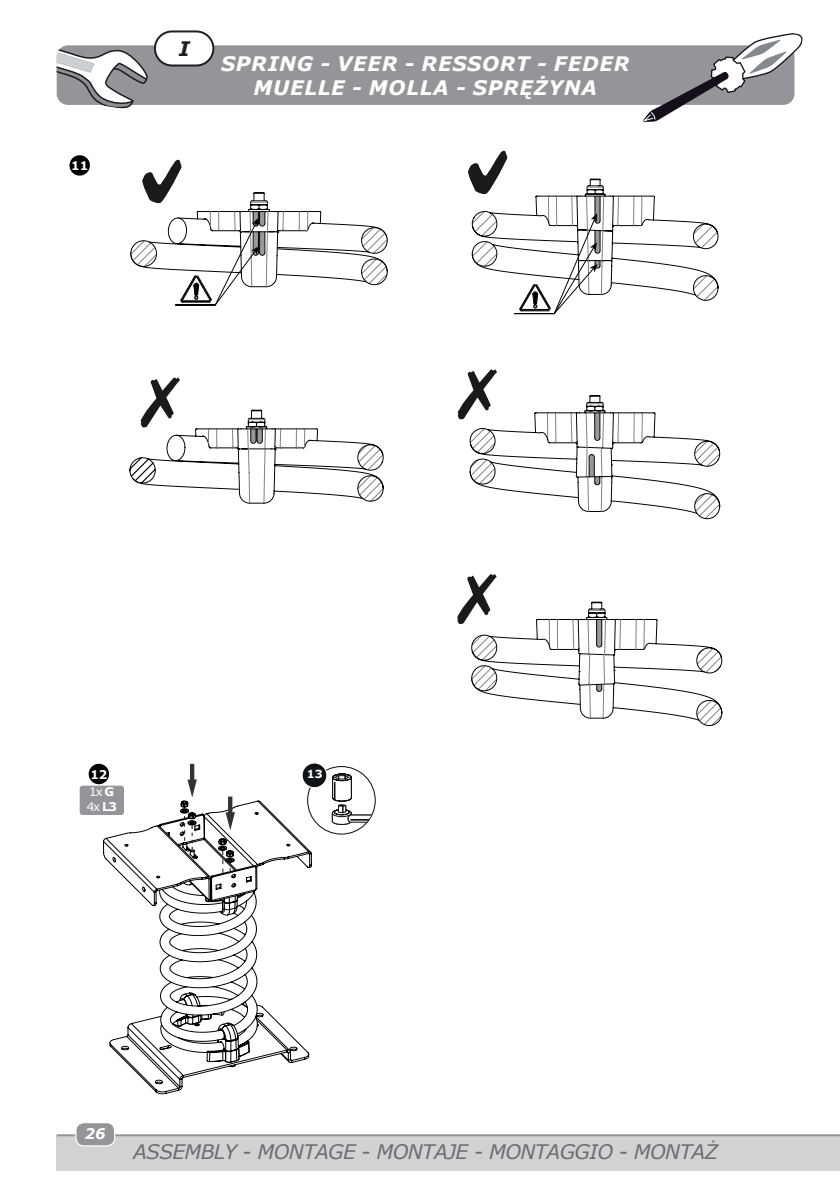
<style>
.page{position:relative;width:840px;height:1191px;background:#fff}
.page>*{position:absolute;margin:0;border:0;box-sizing:border-box;transform-origin:0 0}
.witte_titel{font:italic 700 20px "Verdana";letter-spacing:.035em;color:#fff}
.titel_onderaan{font:italic 20px "Verdana";letter-spacing:-.03em;color:#6c6d70}
.titel_-_assembly{font:italic 700 20px "Verdana";color:#231f20}
.t1{font:italic 700 14.6px "Verdana";color:#fff}
.indicatie_hardware{font:12px "Verdana";color:#fff}
.cijfer_letter_in_cir{font:700 12px "Verdana";color:#fff}
.t2{font:700 11.2px "Verdana";color:#fff}
.s1{font-weight:700}
</style>
<div class="page">
<div style="left:57px;top:1135px;width:782px;height:35px;background:#d1d2d4"></div>
<hr style="left:57px;top:1134px;width:782px;height:2px;background:#939598">
<div style="left:76px;top:1122px;width:39px;height:23px;background:#939598;border-radius:8px"></div>
<div style="left:75px;top:1122px;width:40px;height:24px;border:1px solid #fff;border-radius:8px"></div>
<div style="left:57px;top:45px;width:737px;height:60px;background:#939598;border-radius:11px"></div>
<svg style="left:642px;top:33px;width:160px;height:89px"></svg>
<svg style="left:57px;top:46px;width:91px;height:63px"></svg>
<div style="left:80px;top:785px;width:44px;height:30px;background:#939598;border-radius:3px"></div>
<svg style="left:103px;top:836px;width:131px;height:258px"></svg>
<div style="left:89px;top:764px;width:20px;height:20px;background:#000;border-radius:50%"></div>
<div style="left:301px;top:762px;width:26px;height:26px;border:1px solid #fff;border-radius:50%"></div>
<svg style="left:114px;top:764px;width:261px;height:303px"></svg>
<div style="left:155px;top:31px;width:58px;height:34px;background:#fff;border-radius:17px"></div>
<div style="left:154px;top:30px;width:60px;height:36px;border:2px solid #231f20;border-radius:17px"></div>
<div style="left:69px;top:155px;width:21px;height:21px;background:#000;border-radius:50%"></div>
<svg style="left:129px;top:462px;width:255px;height:42px"></svg>
<svg style="left:132px;top:377px;width:252px;height:113px"></svg>
<svg style="left:457px;top:369px;width:263px;height:151px"></svg>
<svg style="left:470px;top:475px;width:229px;height:45px"></svg>
<svg style="left:457px;top:574px;width:264px;height:152px"></svg>
<svg style="left:130px;top:160px;width:258px;height:146px"></svg>
<svg style="left:468px;top:151px;width:250px;height:164px"></svg>
<p class="cijfer_letter_in_cir" style="left:71px;top:157px;width:19px">11</p>
<p class="titel_-_assembly" style="left:178px;top:35px;width:12px">I</p>
<p class="witte_titel" style="left:221px;top:49px;width:409px">SPRING - VEER - RESSORT - FEDER</p>
<p class="witte_titel" style="left:253px;top:73px;width:345px">MUELLE - MOLLA - SPRĘŻYNA</p>
<p class="cijfer_letter_in_cir" style="left:90px;top:765px;width:19px">12</p>
<p class="t2" style="left:306px;top:766px;width:17px">13</p>
<p class="indicatie_hardware" style="left:89px;top:783px;width:27px">1x <span class="s1">G</span></p>
<p class="indicatie_hardware" style="left:87px;top:798px;width:32px">4x <span class="s1">L3</span></p>
<p class="t1" style="left:85px;top:1123px;width:22px">26</p>
<p class="titel_onderaan" style="left:133px;top:1138px;width:586px">ASSEMBLY - MONTAGE - MONTAJE - MONTAGGIO - MONTAŻ</p>
</div>
